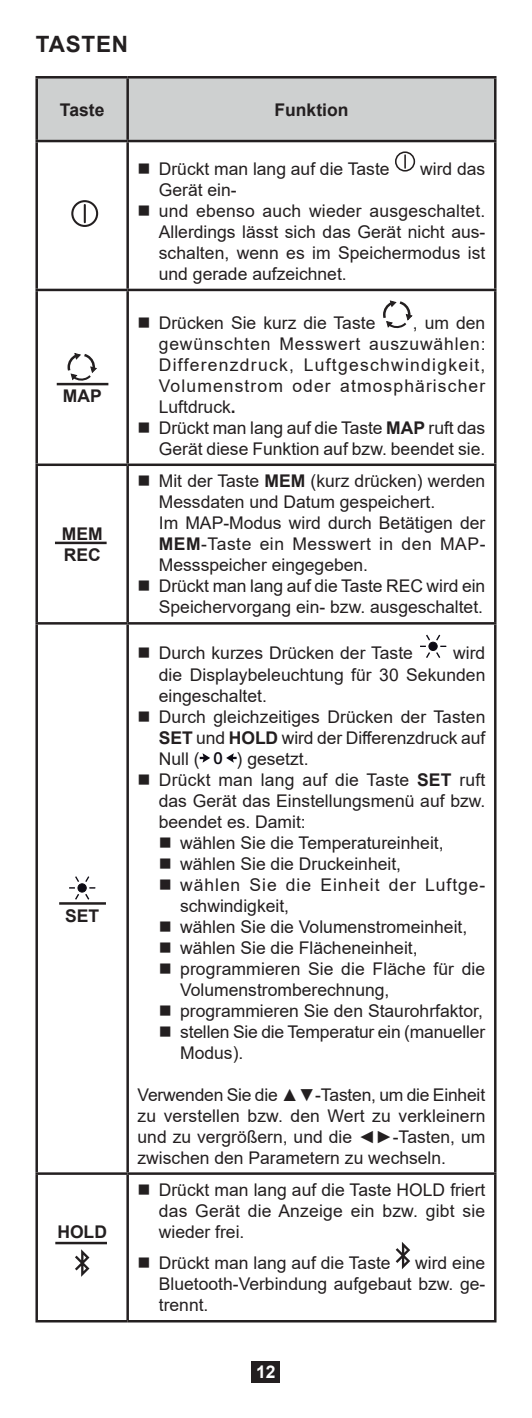
<style>
.page{position:relative;width:532px;height:1418px;background:#fff}
.page>*{position:absolute;margin:0;border:0;box-sizing:border-box;transform-origin:0 0}
.t1{font:700 22.5px "Arial";letter-spacing:.035em;color:#231f20}
.t2{font:17.5px/21px "Arial";color:#231f20;text-align:justify}
.t3{font:17.5px/21px "Arial";letter-spacing:.05em;color:#231f20}
.t4{font:700 17.5px/21px "Arial";color:#231f20}
.t5{font:17.5px "Arial";letter-spacing:.055em;color:#231f20}
.t6{font:700 17.5px "Arial";color:#fff}
.s1{font-weight:700}
.s2{font-family:"Helvetica Neue";font-weight:500;font-size:16.75px;color:#0d0b14}
</style>
<div class="page">
<div style="left:251px;top:1361px;width:28px;height:21px;background:#231f20"></div>
<div style="left:38px;top:78px;width:456px;height:62px;background:#ced0d0"></div>
<hr style="left:35px;top:76px;width:93px;height:2px;background:#231f20">
<hr style="left:128px;top:76px;width:368px;height:2px;background:#231f20">
<hr style="left:35px;top:140px;width:93px;height:2px;background:#231f20">
<hr style="left:128px;top:140px;width:368px;height:2px;background:#231f20">
<hr style="left:35px;top:289px;width:93px;height:2px;background:#231f20">
<hr style="left:128px;top:289px;width:368px;height:2px;background:#231f20">
<hr style="left:35px;top:463px;width:93px;height:3px;background:#231f20">
<hr style="left:128px;top:463px;width:368px;height:3px;background:#231f20">
<hr style="left:35px;top:622px;width:93px;height:2px;background:#231f20">
<hr style="left:128px;top:622px;width:368px;height:2px;background:#231f20">
<hr style="left:35px;top:1172px;width:93px;height:2px;background:#231f20">
<hr style="left:128px;top:1172px;width:368px;height:2px;background:#231f20">
<hr style="left:35px;top:1319px;width:93px;height:3px;background:#231f20">
<hr style="left:128px;top:1319px;width:368px;height:3px;background:#231f20">
<hr style="left:35px;top:78px;width:3px;height:62px;background:#231f20">
<hr style="left:35px;top:142px;width:3px;height:147px;background:#231f20">
<hr style="left:35px;top:291px;width:3px;height:172px;background:#231f20">
<hr style="left:35px;top:466px;width:3px;height:156px;background:#231f20">
<hr style="left:35px;top:624px;width:3px;height:548px;background:#231f20">
<hr style="left:35px;top:1174px;width:3px;height:145px;background:#231f20">
<hr style="left:126px;top:78px;width:3px;height:62px;background:#231f20">
<hr style="left:494px;top:78px;width:2px;height:62px;background:#231f20">
<hr style="left:126px;top:142px;width:3px;height:147px;background:#231f20">
<hr style="left:494px;top:142px;width:2px;height:147px;background:#231f20">
<hr style="left:126px;top:291px;width:3px;height:172px;background:#231f20">
<hr style="left:494px;top:291px;width:2px;height:172px;background:#231f20">
<hr style="left:126px;top:466px;width:3px;height:156px;background:#231f20">
<hr style="left:494px;top:466px;width:2px;height:156px;background:#231f20">
<hr style="left:126px;top:624px;width:3px;height:548px;background:#231f20">
<hr style="left:494px;top:624px;width:2px;height:548px;background:#231f20">
<hr style="left:126px;top:1174px;width:3px;height:145px;background:#231f20">
<hr style="left:494px;top:1174px;width:2px;height:145px;background:#231f20">
<div style="left:71px;top:200px;width:27px;height:27px;border:2px solid #231f20;border-radius:50%"></div>
<svg style="left:84px;top:205px;width:2px;height:17px"></svg>
<div style="left:395px;top:151px;width:20px;height:21px;border:2px solid #231f20;border-radius:50%"></div>
<svg style="left:404px;top:155px;width:2px;height:13px"></svg>
<svg style="left:67px;top:353px;width:30px;height:28px"></svg>
<svg style="left:383px;top:300px;width:30px;height:29px"></svg>
<svg style="left:69px;top:876px;width:26px;height:24px"></svg>
<div style="left:78px;top:883px;width:8px;height:9px;background:#0d0b14;border-radius:50%"></div>
<div style="left:78px;top:883px;width:8px;height:9px;border:1px solid #0d0b14;border-radius:50%"></div>
<svg style="left:420px;top:634px;width:26px;height:24px"></svg>
<div style="left:429px;top:642px;width:8px;height:8px;background:#0d0b14;border-radius:50%"></div>
<div style="left:428px;top:642px;width:9px;height:8px;border:1px solid #0d0b14;border-radius:50%"></div>
<svg style="left:200px;top:753px;width:10px;height:9px"></svg>
<svg style="left:226px;top:753px;width:10px;height:9px"></svg>
<svg style="left:75px;top:1249px;width:14px;height:27px"></svg>
<svg style="left:395px;top:1242px;width:15px;height:27px"></svg>
<hr style="left:59px;top:902px;width:47px;height:2px;background:#231f20">
<hr style="left:55px;top:1241px;width:52px;height:3px;background:#231f20">
<hr style="left:57px;top:383px;width:51px;height:2px;background:#231f20">
<hr style="left:55px;top:541px;width:52px;height:3px;background:#231f20">
<p class="t1" style="left:36px;top:28px;width:94px">TASTEN</p>
<p class="t4" style="left:60px;top:99px;width:46px">Taste</p>
<p class="t4" style="left:274px;top:99px;width:75px">Funktion</p>
<p class="t4" style="left:63px;top:386px;width:40px">MAP</p>
<p class="t4" style="left:62px;top:523px;width:42px">MEM<br>REC</p>
<p class="t4" style="left:65px;top:905px;width:36px">SET</p>
<p class="t4" style="left:57px;top:1221px;width:51px">HOLD</p>
<p class="t2" style="left:159px;top:158px;width:232px">Drückt man lang auf die Taste</p>
<p class="t2" style="left:420px;top:158px;width:67px">wird das</p>
<p class="t2" style="left:159px;top:179px;width:328px;text-align:left">Gerät ein-<br>und ebenso auch wieder ausgeschaltet.<br>Allerdings lässt sich das Gerät nicht aus&shy;schalten, wenn es im Speichermodus ist und gerade aufzeichnet.</p>
<p class="t2" style="left:159px;top:312px;width:218px">Drücken Sie kurz die Taste</p>
<p class="t3" style="left:159px;top:312px;width:328px;text-indent:254px">, um den gewünschten Messwert auszuwählen:<br>Differenzdruck, Luftgeschwindigkeit,<br>Volumenstrom oder atmosphärischer<br>Luftdruck<span class="s1">.<br></span>Drückt man lang auf die Taste <span class="s1">MAP</span> ruft das<br>Gerät diese Funktion auf bzw. beendet sie.</p>
<p class="t2" style="left:159px;top:470px;width:328px;text-align:left">Mit der Taste <span class="s1">MEM</span> (kurz drücken) werden Messdaten und Datum gespeichert.<br>Im MAP-Modus wird durch Betätigen der <span class="s1">MEM</span>-Taste ein Messwert in den MAP-Messspeicher eingegeben.<br>Drückt man lang auf die Taste REC wird ein Speichervorgang ein- bzw. ausgeschaltet.</p>
<p class="t2" style="left:159px;top:642px;width:255px">Durch kurzes Drücken der Taste</p>
<p class="t2" style="left:453px;top:642px;width:34px">wird</p>
<p class="t2" style="left:159px;top:663px;width:328px">die Displaybeleuchtung für 30 Sekunden</p>
<p class="t2" style="left:159px;top:684px;width:109px">eingeschaltet.</p>
<p class="t2" style="left:159px;top:705px;width:328px">Durch gleichzeitiges Drücken der Tasten</p>
<p class="t2" style="left:159px;top:726px;width:328px"><span class="s1">SET</span> und <span class="s1">HOLD</span> wird der Differenzdruck auf</p>
<p class="t2" style="left:159px;top:747px;width:151px">Null ( <span class="s2">0</span> ) gesetzt.</p>
<p class="t2" style="left:159px;top:768px;width:328px">Drückt man lang auf die Taste <span class="s1">SET</span> ruft</p>
<p class="t2" style="left:159px;top:789px;width:328px">das Gerät das Einstellungsmenü auf bzw.</p>
<p class="t2" style="left:159px;top:810px;width:148px">beendet es. Damit:</p>
<p class="t2" style="left:180px;top:831px;width:265px">wählen Sie die Temperatureinheit,</p>
<p class="t2" style="left:180px;top:852px;width:222px">wählen Sie die Druckeinheit,</p>
<p class="t5" style="left:180px;top:872px;width:305px">wählen Sie die Einheit der Luftge-</p>
<p class="t2" style="left:180px;top:894px;width:110px">schwindigkeit,</p>
<p class="t2" style="left:180px;top:915px;width:288px">wählen Sie die Volumenstromeinheit,</p>
<p class="t2" style="left:180px;top:936px;width:239px">wählen Sie die Flächeneinheit,</p>
<p class="t2" style="left:180px;top:957px;width:306px">programmieren Sie die Fläche für die</p>
<p class="t2" style="left:180px;top:978px;width:211px">Volumenstromberechnung,</p>
<p class="t2" style="left:180px;top:999px;width:304px">programmieren Sie den Staurohrfaktor,</p>
<p class="t2" style="left:180px;top:1020px;width:306px">stellen Sie die Temperatur ein (manueller</p>
<p class="t2" style="left:180px;top:1041px;width:65px">Modus).</p>
<p class="t2" style="left:137px;top:1083px;width:349px">Verwenden Sie die ▲▼-Tasten, um die Einheit zu verstellen bzw. den Wert zu verkleinern und zu vergrößern, und die ◄►-Tasten, um zwischen den Parametern zu wechseln.</p>
<p class="t2" style="left:159px;top:1179px;width:328px">Drückt man lang auf die Taste HOLD friert das Gerät die Anzeige ein bzw. gibt sie wieder frei.</p>
<p class="t2" style="left:159px;top:1252px;width:233px">Drückt man lang auf die Taste</p>
<p class="t2" style="left:159px;top:1252px;width:328px;text-indent:256px">wird eine Bluetooth-Verbindung aufgebaut bzw. ge&shy;trennt.</p>
<p class="t6" style="left:256px;top:1359px;width:21px">12</p>
</div>
